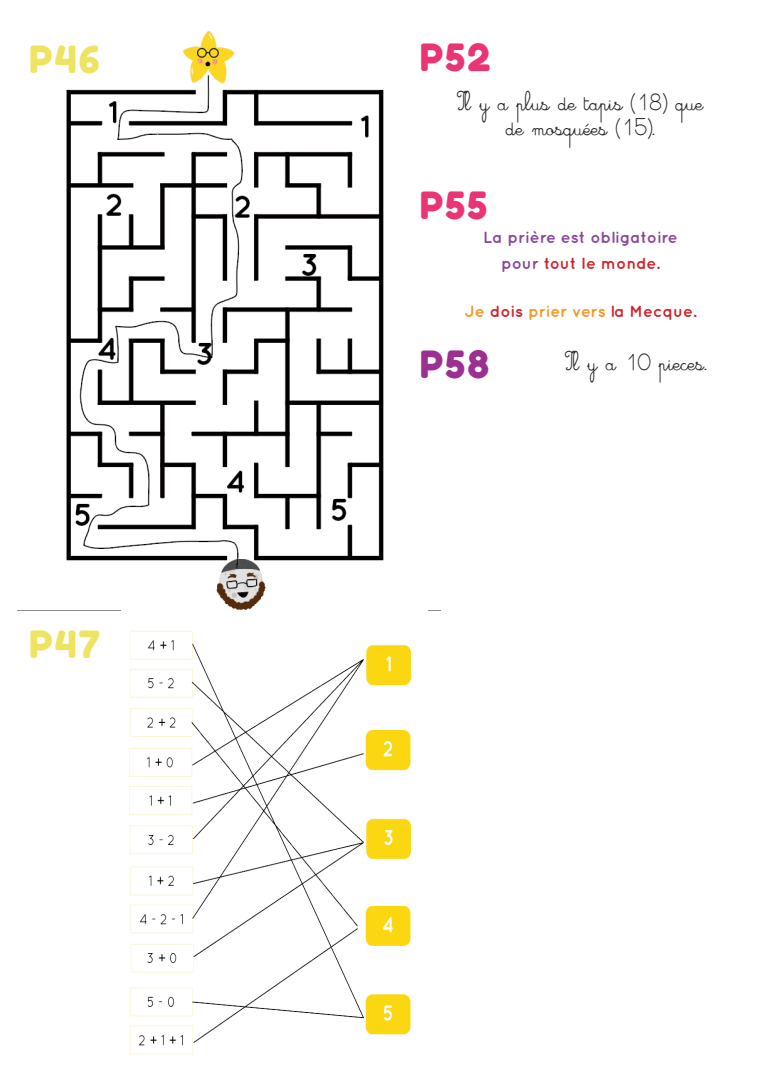
<style>
.page{position:relative;width:780px;height:1088px;background:#fff}
.page>*{position:absolute;margin:0;border:0;box-sizing:border-box;transform-origin:0 0}
.t1{font:37.5px "Fredoka One";letter-spacing:.05em;color:#eee462}
.t2{font:37.5px "Fredoka One";letter-spacing:.05em;color:#eb3475}
.t3{font:37.5px "Fredoka One";color:#9b3092}
.t4{font:21.25px "Cursivestandard";color:#231f20}
.t5{font:700 16.25px "Quicksand";color:#d1232a}
.t6{font:700 16.25px "Quicksand";color:#88459a}
.s1{color:#88459a}
.s2{color:#f79521}
</style>
<div class="page">
<img style="left:18px;top:31px;width:422px;height:580px">
<img style="left:129px;top:630px;width:282px;height:425px">
<p class="t1" style="left:29px;top:37px;width:72px">P46</p>
<p class="t1" style="left:29px;top:622px;width:72px">P47</p>
<p class="t2" style="left:420px;top:35px;width:72px">P52</p>
<p class="t4" style="left:457px;top:90px;width:247px">Il y a plus de tapis (18) que</p>
<p class="t4" style="left:506px;top:116px;width:151px">de mosquées (15).</p>
<p class="t2" style="left:420px;top:183px;width:69px">P55</p>
<p class="t6" style="left:483px;top:228px;width:196px">La prière est obligatoire</p>
<p class="t5" style="left:501px;top:254px;width:160px"><span class="s1">pour</span> tout le monde.</p>
<p class="t5" style="left:464px;top:301px;width:233px"><span class="s2">Je</span> dois <span class="s2">prier vers</span> la Mecque.</p>
<p class="t3" style="left:420px;top:342px;width:71px">P58</p>
<p class="t4" style="left:565px;top:350px;width:143px">Il y a 10 pieces.</p>
</div>
